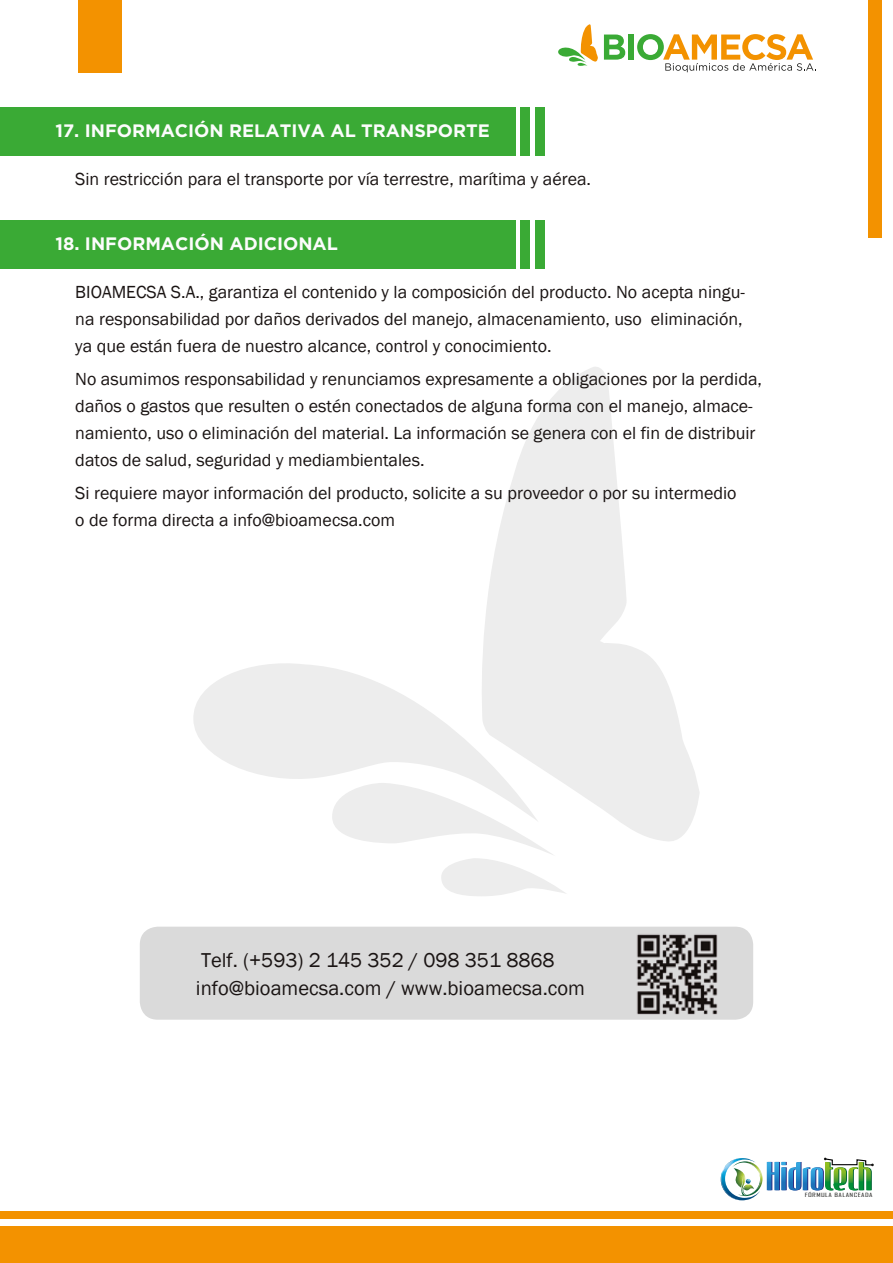
<style>
.page{position:relative;width:893px;height:1263px;background:#fff}
.page>*{position:absolute;margin:0;border:0;box-sizing:border-box;transform-origin:0 0}
.t1{font:20.7px/28.2px "Franklin Gothic";color:#1a1413}
.t2{font:18px/27px "Franklin Gothic";color:#1a1413}
.t3{font:700 18px "Gotham";color:#fcfcfc}
.t4{font:5.55px "Agency FB";letter-spacing:.05em;color:#1d1d1b;scale:1.53 1}
</style>
<div class="page">
<svg style="left:483px;top:367px;width:217px;height:474px;fill:#ededed"></svg>
<svg style="left:193px;top:658px;width:346px;height:125px;fill:#ededed"></svg>
<svg style="left:332px;top:783px;width:235px;height:113px"></svg>
<div style="left:868px;top:0;width:14px;height:238px;background:#f39200"></div>
<svg style="left:604px;top:35px;width:21px;height:25px"></svg>
<div style="left:628px;top:35px;width:6px;height:25px;background:#3aaa35"></div>
<svg style="left:637px;top:34px;width:179px;height:38px"></svg>
<svg style="left:558px;top:24px;width:40px;height:42px"></svg>
<div style="left:0;top:1212px;width:893px;height:7px;background:#f39200"></div>
<div style="left:0;top:1226px;width:893px;height:36px;background:#f39200"></div>
<div style="left:0;top:220px;width:516px;height:49px;background:#3aaa35"></div>
<div style="left:520px;top:220px;width:10px;height:49px;background:#3aaa35"></div>
<div style="left:535px;top:220px;width:10px;height:49px;background:#3aaa35"></div>
<div style="left:140px;top:927px;width:613px;height:93px;background:#dadada;border-radius:18px"></div>
<img style="left:626px;top:926px;width:103px;height:94px">
<div style="left:78px;top:0;width:44px;height:72px;background:#f39200"></div>
<div style="left:0;top:107px;width:516px;height:49px;background:#3aaa35"></div>
<div style="left:520px;top:107px;width:10px;height:49px;background:#3aaa35"></div>
<div style="left:535px;top:107px;width:10px;height:49px;background:#3aaa35"></div>
<img style="left:721px;top:1157px;width:153px;height:43px">
<p class="t3" style="left:55px;top:118px;width:436px">17. INFORMACIÓN RELATIVA AL TRANSPORTE</p>
<p class="t2" style="left:75px;top:166px;width:517px">Sin restricción para el transporte por vía terrestre, marítima y aérea.</p>
<p class="t3" style="left:55px;top:231px;width:284px">18. INFORMACIÓN ADICIONAL</p>
<p class="t2" style="left:75px;top:279px;width:671px">BIOAMECSA S.A., garantiza el contenido y la composición del producto. No acepta ningu&shy;na responsabilidad por daños derivados del manejo, almacenamiento, uso eliminación, ya que están fuera de nuestro alcance, control y conocimiento.</p>
<p class="t2" style="left:75px;top:366px;width:688px">No asumimos responsabilidad y renunciamos expresamente a obligaciones por la perdida, daños o gastos que resulten o estén conectados de alguna forma con el manejo, almace&shy;namiento, uso o eliminación del material. La información se genera con el fin de distribuir datos de salud, seguridad y mediambientales.</p>
<p class="t2" style="left:75px;top:480px;width:663px">Si requiere mayor información del producto, solicite a su proveedor o por su intermedio o de forma directa a info@bioamecsa.com</p>
<p class="t1" style="left:196px;top:947px;width:390px">Telf. (+593) 2 145 352 / 098 351 8868 info@bioamecsa.com / www.bioamecsa.com</p>
<p class="t4" style="left:805px;top:1191px;width:46px">FÓRMULA BALANCEADA</p>
</div>
